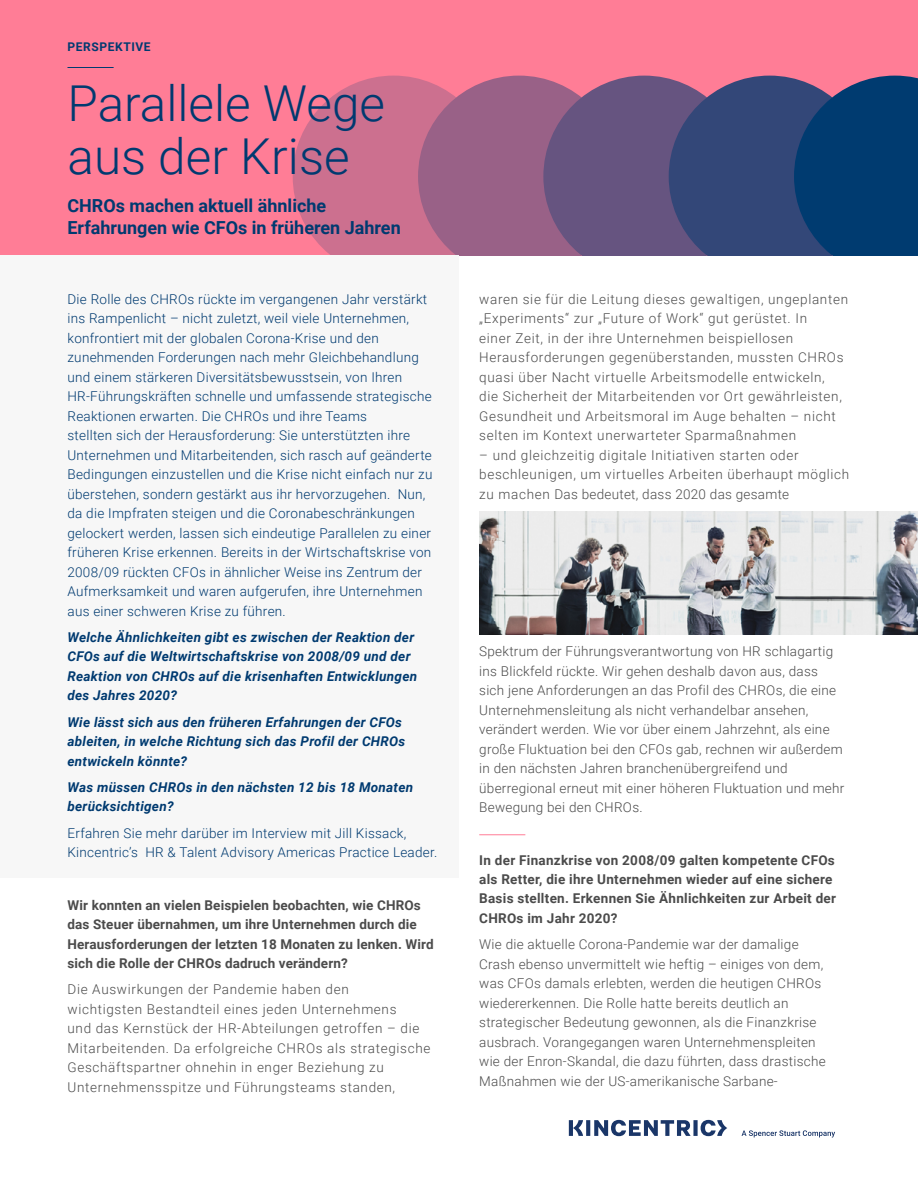
<style>
.page{position:relative;width:918px;height:1188px;background:#fff}
.page>*{position:absolute;margin:0;border:0;box-sizing:border-box;transform-origin:0 0}
.t1{font:300 49.5px/52.5px "Roboto";color:#003a70}
.t2{font:700 18px/21.6px "Roboto";color:#003a70}
.t3{font:300 13.5px/19.5px "Roboto";letter-spacing:.02em;color:#003a70}
.t4{font:300 13.5px/19.5px "Roboto";letter-spacing:.02em;color:#4b4b4b}
.t5{font:300 13.5px/19.5px "Roboto";letter-spacing:.05em;color:#4b4b4b}
.t6{font:700 13.5px/19.5px "Roboto";letter-spacing:.01em;color:#4b4b4b}
.t7{font:italic 700 13.5px/19.5px "Roboto";letter-spacing:.02em;color:#003a70}
.t8{font:700 12px "Roboto";letter-spacing:.05em;color:#003a70}
</style>
<div class="page">
<svg style="left:569px;top:1120px;width:266px;height:18px"></svg>
<div style="left:0;top:0;width:918px;height:256px;background:#ff7d96"></div>
<svg style="left:167px;top:76px;width:751px;height:180px"></svg>
<div style="left:0;top:256px;width:459px;height:622px;background:#f7f7f7"></div>
<hr style="left:68px;top:67px;width:46px;height:1px;background:#003a70">
<hr style="left:479px;top:834px;width:46px;height:1px;background:#ff7d96">
<img style="left:479px;top:511px;width:439px;height:124px">
<p class="t8" style="left:68px;top:38px;width:85px">PERSPEKTIVE</p>
<h1 class="t1" style="left:68px;top:75px;width:319px">Parallele Wege aus der Krise</h1>
<h2 class="t2" style="left:68px;top:194px;width:335px">CHROs machen aktuell ähnliche<br>Erfahrungen wie CFOs in früheren Jahren</h2>
<p class="t3" style="left:68px;top:289px;width:366px">Die Rolle des CHROs rückte im vergangenen Jahr verstärkt ins Rampenlicht – nicht zuletzt, weil viele Unternehmen, konfrontiert mit der globalen Corona-Krise und den zunehmenden Forderungen nach mehr Gleichbehandlung und einem stärkeren Diversitätsbewusstsein, von Ihren HR-Führungskräften schnelle und umfassende strategische Reaktionen erwarten. Die CHROs und ihre Teams<br>stellten sich der Herausforderung: Sie unterstützten ihre Unternehmen und Mitarbeitenden, sich rasch auf geänderte Bedingungen einzustellen und die Krise nicht einfach nur zu überstehen, sondern gestärkt aus ihr hervorzugehen. Nun, da die Impfraten steigen und die Coronabeschränkungen gelockert werden, lassen sich eindeutige Parallelen zu einer früheren Krise erkennen. Bereits in der Wirtschaftskrise von 2008/09 rückten CFOs in ähnlicher Weise ins Zentrum der Aufmerksamkeit und waren aufgerufen, ihre Unternehmen aus einer schweren Krise zu führen.</p>
<p class="t7" style="left:68px;top:627px;width:351px">Welche Ähnlichkeiten gibt es zwischen der Reaktion der CFOs auf die Weltwirtschaftskrise von 2008/09 und der Reaktion von CHROs auf die krisenhaften Entwicklungen des Jahres 2020?</p>
<p class="t7" style="left:68px;top:712px;width:339px">Wie lässt sich aus den früheren Erfahrungen der CFOs ableiten, in welche Richtung sich das Profil der CHROs entwickeln könnte?</p>
<p class="t7" style="left:68px;top:777px;width:347px">Was müssen CHROs in den nächsten 12 bis 18 Monaten berücksichtigen?</p>
<p class="t3" style="left:68px;top:823px;width:371px">Erfahren Sie mehr darüber im Interview mit Jill Kissack,<br>Kincentric’s HR &amp; Talent Advisory Americas Practice Leader.</p>
<p class="t6" style="left:68px;top:895px;width:368px">Wir konnten an vielen Beispielen beobachten, wie CHROs das Steuer übernahmen, um ihre Unternehmen durch die Herausforderungen der letzten 18 Monaten zu lenken. Wird sich die Rolle der CHROs dadruch verändern?</p>
<p class="t5" style="left:68px;top:979px;width:364px">Die Auswirkungen der Pandemie haben den<br>wichtigsten Bestandteil eines jeden Unternehmens<br>und das Kernstück der HR-Abteilungen getroffen – die Mitarbeitenden. Da erfolgreiche CHROs als strategische Geschäftspartner ohnehin in enger Beziehung zu Unternehmensspitze und Führungsteams standen,</p>
<p class="t5" style="left:479px;top:289px;width:370px">waren sie für die Leitung dieses gewaltigen, ungeplanten „Experiments“ zur „Future of Work“ gut gerüstet. In<br>einer Zeit, in der ihre Unternehmen beispiellosen Herausforderungen gegenüberstanden, mussten CHROs quasi über Nacht virtuelle Arbeitsmodelle entwickeln,<br>die Sicherheit der Mitarbeitenden vor Ort gewährleisten, Gesundheit und Arbeitsmoral im Auge behalten – nicht selten im Kontext unerwarteter Sparmaßnahmen</p>
<p class="t5" style="left:479px;top:445px;width:372px">– und gleichzeitig digitale Initiativen starten oder beschleunigen, um virtuelles Arbeiten überhaupt möglich zu machen Das bedeutet, dass 2020 das gesamte</p>
<p class="t4" style="left:479px;top:641px;width:367px">Spektrum der Führungsverantwortung von HR schlagartig ins Blickfeld rückte. Wir gehen deshalb davon aus, dass sich jene Anforderungen an das Profil des CHROs, die eine Unternehmensleitung als nicht verhandelbar ansehen, verändert werden. Wie vor über einem Jahrzehnt, als eine große Fluktuation bei den CFOs gab, rechnen wir außerdem in den nächsten Jahren branchenübergreifend und überregional erneut mit einer höheren Fluktuation und mehr Bewegung bei den CHROs.</p>
<p class="t6" style="left:479px;top:849px;width:358px">In der Finanzkrise von 2008/09 galten kompetente CFOs als Retter, die ihre Unternehmen wieder auf eine sichere Basis stellten. Erkennen Sie Ähnlichkeiten zur Arbeit der CHROs im Jahr 2020?</p>
<p class="t4" style="left:479px;top:934px;width:348px">Wie die aktuelle Corona-Pandemie war der damalige Crash ebenso unvermittelt wie heftig – einiges von dem, was CFOs damals erlebten, werden die heutigen CHROs wiedererkennen. Die Rolle hatte bereits deutlich an strategischer Bedeutung gewonnen, als die Finanzkrise ausbrach. Vorangegangen waren Unternehmenspleiten wie der Enron-Skandal, die dazu führten, dass drastische Maßnahmen wie der US-amerikanische Sarbane-</p>
</div>
